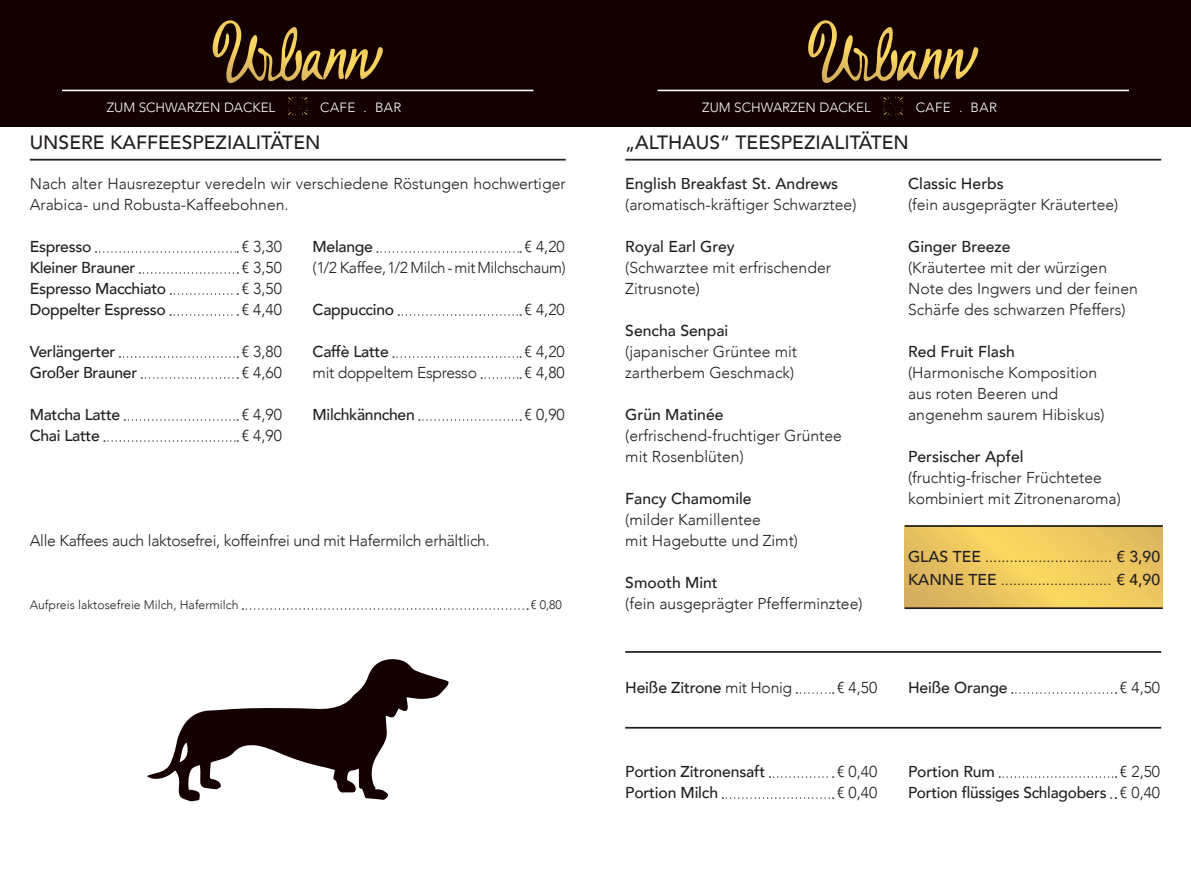
<style>
.page{position:relative;width:1191px;height:893px;background:#fff}
.page>*{position:absolute;margin:0;border:0;box-sizing:border-box;transform-origin:0 0}
.t1{font:500 19.25px "Avenir";color:#231f20}
.t2{font:300 15.75px/21px "Avenir";color:#231f20}
.t3{font:500 15.75px/21px "Avenir";letter-spacing:-.01em;color:#231f20;text-align:right}
.t4{font:300 15.75px/21px "Avenir";letter-spacing:-.02em;color:#231f20;text-align:right}
.t5{font:300 13.3px "Avenir";color:#fff}
.t6{font:300 12.25px "Avenir";color:#231f20}
.s1{font-weight:500}
.s2{font-weight:300}
</style>
<div class="page">
<div style="left:0;top:0;width:610px;height:126px;background:#140000"></div>
<div style="left:580px;top:0;width:611px;height:126px;background:#140000"></div>
<hr style="left:62px;top:90px;width:471px;height:1px;background:#fff">
<svg style="left:213px;top:20px;width:170px;height:70px"></svg>
<svg style="left:288px;top:96px;width:20px;height:20px"></svg>
<hr style="left:657px;top:90px;width:472px;height:1px;background:#fff">
<svg style="left:807px;top:20px;width:174px;height:70px"></svg>
<svg style="left:883px;top:96px;width:20px;height:20px"></svg>
<hr style="left:30px;top:159px;width:536px;height:2px;background:#231f20">
<svg style="left:96px;top:251px;width:142px;height:2px"></svg>
<svg style="left:139px;top:272px;width:99px;height:2px"></svg>
<svg style="left:170px;top:293px;width:68px;height:2px"></svg>
<svg style="left:170px;top:314px;width:68px;height:2px"></svg>
<svg style="left:119px;top:356px;width:119px;height:2px"></svg>
<svg style="left:141px;top:377px;width:97px;height:2px"></svg>
<svg style="left:124px;top:419px;width:114px;height:2px"></svg>
<svg style="left:104px;top:440px;width:134px;height:2px"></svg>
<svg style="left:377px;top:251px;width:144px;height:2px"></svg>
<svg style="left:398px;top:314px;width:123px;height:2px"></svg>
<svg style="left:393px;top:356px;width:128px;height:2px"></svg>
<svg style="left:481px;top:377px;width:40px;height:2px"></svg>
<svg style="left:419px;top:419px;width:102px;height:2px"></svg>
<svg style="left:242px;top:608px;width:286px;height:2px"></svg>
<svg style="left:147px;top:659px;width:302px;height:142px"></svg>
<hr style="left:625px;top:727px;width:536px;height:2px;background:#231f20">
<hr style="left:625px;top:651px;width:536px;height:2px;background:#231f20">
<svg style="left:904px;top:527px;width:258px;height:80px"></svg>
<hr style="left:904px;top:525px;width:258px;height:2px;background:#231f20">
<hr style="left:904px;top:607px;width:258px;height:2px;background:#231f20">
<hr style="left:625px;top:159px;width:536px;height:2px;background:#231f20">
<svg style="left:796px;top:692px;width:37px;height:2px"></svg>
<svg style="left:1011px;top:692px;width:105px;height:2px"></svg>
<svg style="left:769px;top:776px;width:64px;height:2px"></svg>
<svg style="left:722px;top:797px;width:111px;height:2px"></svg>
<svg style="left:999px;top:776px;width:117px;height:2px"></svg>
<p class="t5" style="left:107px;top:99px;width:170px">ZUM SCHWARZEN DACKEL</p>
<p class="t5" style="left:320px;top:99px;width:83px">CAFE . BAR</p>
<p class="t5" style="left:702px;top:99px;width:170px">ZUM SCHWARZEN DACKEL</p>
<p class="t5" style="left:915px;top:99px;width:83px">CAFE . BAR</p>
<p class="t1" style="left:30px;top:125px;width:292px">UNSERE KAFFEESPEZIALITÄTEN</p>
<p class="t2" style="left:30px;top:173px;width:537px">Nach alter Hausrezeptur veredeln wir verschiedene Röstungen hochwertiger<br>Arabica- und Robusta-Kaffeebohnen.</p>
<p class="t3" style="left:30px;top:235px;width:63px">Espresso</p>
<p class="t2" style="left:242px;top:236px;width:42px">€ 3,30</p>
<p class="t3" style="left:30px;top:256px;width:107px">Kleiner Brauner</p>
<p class="t2" style="left:242px;top:257px;width:42px">€ 3,50</p>
<p class="t3" style="left:30px;top:277px;width:138px">Espresso Macchiato</p>
<p class="t2" style="left:242px;top:278px;width:42px">€ 3,50</p>
<p class="t3" style="left:30px;top:298px;width:138px">Doppelter Espresso</p>
<p class="t2" style="left:242px;top:299px;width:42px">€ 4,40</p>
<p class="t3" style="left:30px;top:340px;width:87px">Verlängerter</p>
<p class="t2" style="left:242px;top:341px;width:42px">€ 3,80</p>
<p class="t3" style="left:30px;top:361px;width:109px">Großer Brauner</p>
<p class="t2" style="left:242px;top:362px;width:42px">€ 4,60</p>
<p class="t3" style="left:30px;top:403px;width:92px">Matcha Latte</p>
<p class="t2" style="left:242px;top:404px;width:42px">€ 4,90</p>
<p class="t3" style="left:30px;top:424px;width:72px">Chai Latte</p>
<p class="t2" style="left:242px;top:425px;width:42px">€ 4,90</p>
<p class="t1" style="left:625px;top:125px;width:285px">„ALTHAUS“ TEESPEZIALITÄTEN</p>
<p class="t3" style="left:625px;top:172px;width:214px">English Breakfast St. Andrews</p>
<p class="t2" style="left:625px;top:194px;width:233px">(aromatisch-kräftiger Schwarztee)</p>
<p class="t3" style="left:625px;top:235px;width:111px">Royal Earl Grey</p>
<p class="t2" style="left:625px;top:257px;width:207px">(Schwarztee mit erfrischender<br>Zitrusnote)</p>
<p class="t3" style="left:625px;top:319px;width:105px">Sencha Senpai</p>
<p class="t2" style="left:625px;top:341px;width:173px">(japanischer Grüntee mit zartherbem Geschmack)</p>
<p class="t3" style="left:625px;top:403px;width:100px">Grün Matinée</p>
<p class="t2" style="left:625px;top:425px;width:218px">(erfrischend-fruchtiger Grüntee mit Rosenblüten)</p>
<p class="t3" style="left:625px;top:487px;width:128px">Fancy Chamomile</p>
<p class="t2" style="left:625px;top:509px;width:174px">(milder Kamillentee<br>mit Hagebutte und Zimt)</p>
<p class="t3" style="left:625px;top:571px;width:94px">Smooth Mint</p>
<p class="t2" style="left:625px;top:593px;width:239px">(fein ausgeprägter Pfefferminztee)</p>
<p class="t3" style="left:908px;top:172px;width:97px">Classic Herbs</p>
<p class="t2" style="left:908px;top:194px;width:212px">(fein ausgeprägter Kräutertee)</p>
<p class="t3" style="left:908px;top:235px;width:104px">Ginger Breeze</p>
<p class="t2" style="left:908px;top:257px;width:231px">(Kräutertee mit der würzigen<br>Note des Ingwers und der feinen<br>Schärfe des schwarzen Pfeffers)</p>
<p class="t3" style="left:908px;top:340px;width:108px">Red Fruit Flash</p>
<p class="t2" style="left:908px;top:362px;width:198px">(Harmonische Komposition aus roten Beeren und angenehm saurem Hibiskus)</p>
<p class="t3" style="left:908px;top:445px;width:117px">Persischer Apfel</p>
<p class="t2" style="left:908px;top:467px;width:214px">(fruchtig-frischer Früchtetee kombiniert mit Zitronenaroma)</p>
<p class="t3" style="left:313px;top:235px;width:62px">Melange</p>
<p class="t4" style="left:313px;top:236px;width:254px">€ 4,20<br>(1/2 Kaffee, 1/2 Milch - mit Milchschaum)</p>
<p class="t3" style="left:313px;top:298px;width:83px">Cappuccino</p>
<p class="t2" style="left:524px;top:299px;width:42px">€ 4,20</p>
<p class="t3" style="left:313px;top:340px;width:78px">Caffè Latte</p>
<p class="t2" style="left:524px;top:341px;width:42px">€ 4,20</p>
<p class="t4" style="left:313px;top:362px;width:166px">mit doppeltem Espresso</p>
<p class="t2" style="left:524px;top:362px;width:42px">€ 4,80</p>
<p class="t3" style="left:313px;top:403px;width:104px">Milchkännchen</p>
<p class="t2" style="left:524px;top:404px;width:42px">€ 0,90</p>
<p class="t4" style="left:30px;top:530px;width:461px">Alle Kaffees auch laktosefrei, koffeinfrei und mit Hafermilch erhältlich.</p>
<p class="t2" style="left:908px;top:545px;width:253px;line-height:22.8px"><span class="s1">GLAS TEE</span> ............................... <span class="s1">€ 3,90<br>KANNE TEE</span> ........................... <span class="s1">€ 4,90</span></p>
<p class="t6" style="left:30px;top:598px;width:210px">Aufpreis laktosefreie Milch, Hafermilch</p>
<p class="t6" style="left:531px;top:598px;width:33px">€ 0,80</p>
<p class="t3" style="left:625px;top:676px;width:168px">Heiße Zitrone <span class="s2">mit Honig</span></p>
<p class="t2" style="left:837px;top:677px;width:42px">€ 4,50</p>
<p class="t3" style="left:908px;top:676px;width:101px">Heiße Orange</p>
<p class="t2" style="left:1120px;top:677px;width:42px">€ 4,50</p>
<p class="t3" style="left:625px;top:760px;width:141px">Portion Zitronensaft</p>
<p class="t2" style="left:837px;top:761px;width:42px">€ 0,40</p>
<p class="t3" style="left:625px;top:781px;width:94px">Portion Milch</p>
<p class="t2" style="left:837px;top:782px;width:42px">€ 0,40</p>
<p class="t3" style="left:908px;top:760px;width:253px"><span class="s2">€ 2,50<br></span>Portion flüssiges Schlagobers <span class="s2">€ 0,40</span></p>
<p class="t3" style="left:908px;top:760px;width:88px">Portion Rum</p>
</div>
